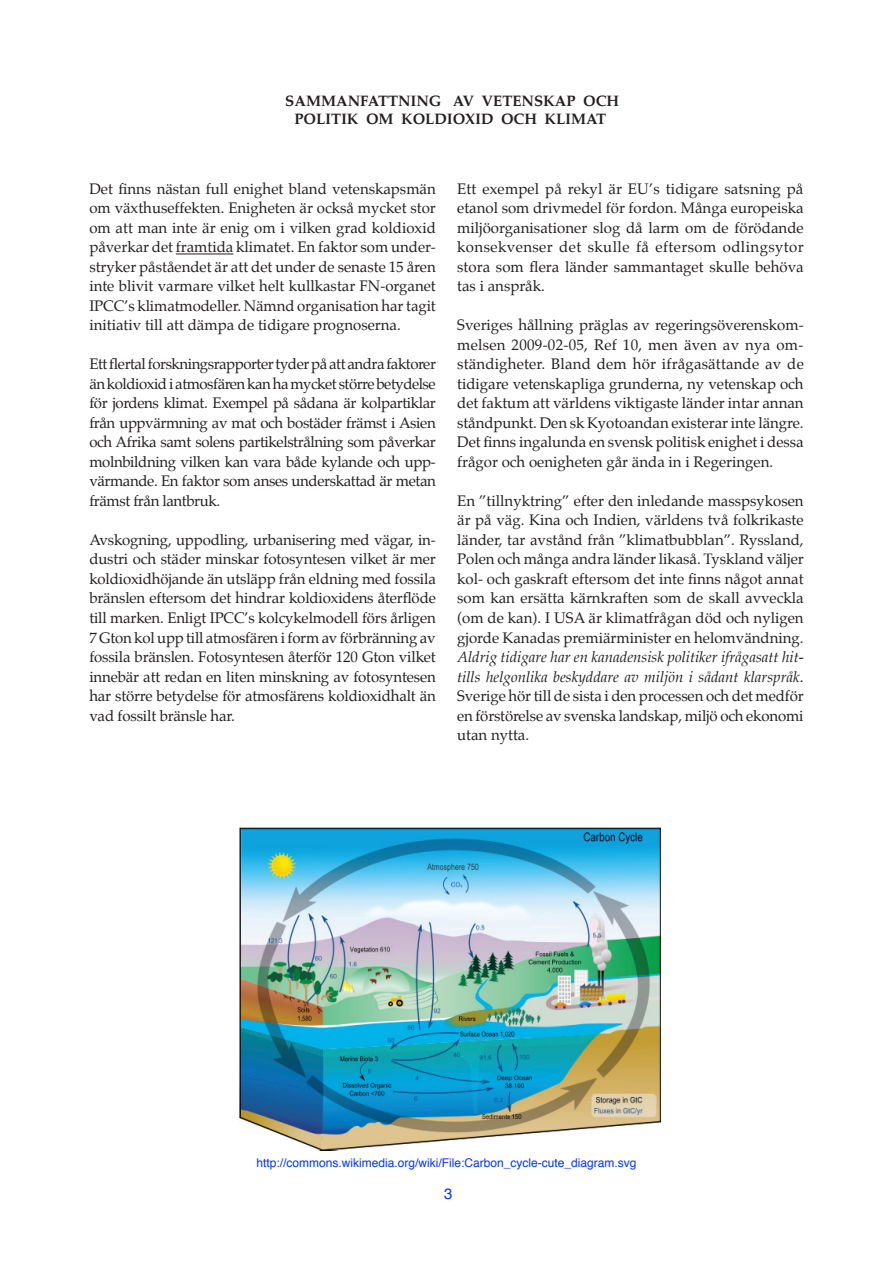
<style>
.page{position:relative;width:893px;height:1263px;background:#fff}
.page>*{position:absolute;margin:0;border:0;box-sizing:border-box;transform-origin:0 0}
.t1{font:15px/19.5px "Palatino";color:#231f20;text-align:justify}
.t2{font:700 15px/18px "Palatino";color:#231f20;text-align:center}
.t3{font:15px "Helvetica";color:#0035ff}
.t4{font:12px "Helvetica";color:#0035ff}
.s1{font-style:italic}
</style>
<div class="page">
<img style="left:239px;top:827px;width:421px;height:323px">
<hr style="left:176px;top:254px;width:57px;height:1px;background:#231f20">
<p class="t2" style="left:285px;top:91px;width:335px">SAMMANFATTNING AV VETENSKAP OCH<br>POLITIK OM KOLDIOXID OCH KLIMAT</p>
<p class="t1" style="left:89px;top:179px;width:348px">Det finns nästan full enighet bland vetenskapsmän om växthuseffekten. Enigheten är också mycket stor om att man inte är enig om i vilken grad koldioxid påverkar det framtida klimatet. En faktor som under&shy;stryker påståendet är att det under de senaste 15 åren inte blivit varmare vilket helt kullkastar FN-organet IPCC’s klimatmodeller. Nämnd organisation har tagit initiativ till att dämpa de tidigare prognoserna.</p>
<p class="t1" style="left:89px;top:354px;width:348px">Ett flertal forskningsrapporter tyder på att andra faktorer än koldioxid i atmosfären kan ha mycket större betydelse för jordens klimat. Exempel på sådana är kolpartiklar från uppvärmning av mat och bostäder främst i Asien och Afrika samt solens partikelstrålning som påverkar molnbildning vilken kan vara både kylande och upp&shy;värmande. En faktor som anses underskattad är metan främst från lantbruk.</p>
<p class="t1" style="left:89px;top:530px;width:348px">Avskogning, uppodling, urbanisering med vägar, in&shy;dustri och städer minskar fotosyntesen vilket är mer koldioxidhöjande än utsläpp från eldning med fossila bränslen eftersom det hindrar koldioxidens återflöde till marken. Enligt IPCC’s kolcykelmodell förs årligen 7 Gton kol upp till atmosfären i form av förbränning av fossila bränslen. Fotosyntesen återför 120 Gton vilket innebär att redan en liten minskning av fotosyntesen har större betydelse för atmosfärens koldioxidhalt än vad fossilt bränsle har.</p>
<p class="t1" style="left:457px;top:179px;width:348px">Ett exempel på rekyl är EU’s tidigare satsning på etanol som drivmedel för fordon. Många europeiska miljöorganisationer slog då larm om de förödande konsekvenser det skulle få eftersom odlingsytor stora som flera länder sammantaget skulle behöva tas i anspråk.</p>
<p class="t1" style="left:457px;top:315px;width:348px">Sveriges hållning präglas av regeringsöverenskom&shy;melsen 2009-02-05, Ref 10, men även av nya om&shy;ständigheter. Bland dem hör ifrågasättande av de tidigare vetenskapliga grunderna, ny vetenskap och det faktum att världens viktigaste länder intar annan ståndpunkt. Den sk Kyotoandan existerar inte längre.<br>Det finns ingalunda en svensk politisk enighet i dessa frågor och oenigheten går ända in i Regeringen.</p>
<p class="t1" style="left:457px;top:491px;width:348px">En ”tillnyktring” efter den inledande masspsykosen är på väg. Kina och Indien, världens två folkrikaste länder, tar avstånd från ”klimatbubblan”. Ryssland, Polen och många andra länder likaså. Tyskland väljer kol- och gaskraft eftersom det inte finns något annat som kan ersätta kärnkraften som de skall avveckla (om de kan). I USA är klimatfrågan död och nyligen gjorde Kanadas premiärminister en helomvändning.</p>
<p class="t1" style="left:457px;top:647px;width:348px"><span class="s1">Aldrig tidigare har en kanadensisk politiker ifrågasatt hit&shy;tills helgonlika beskyddare av miljön i sådant klarspråk</span>.<br>Sverige hör till de sista i den processen och det medför en förstörelse av svenska landskap, miljö och ekonomi utan nytta.</p>
<p class="t4" style="left:256px;top:1153px;width:382px">http://commons.wikimedia.org/wiki/File:Carbon_cycle-cute_diagram.svg</p>
<p class="t3" style="left:444px;top:1182px;width:10px">3</p>
</div>
